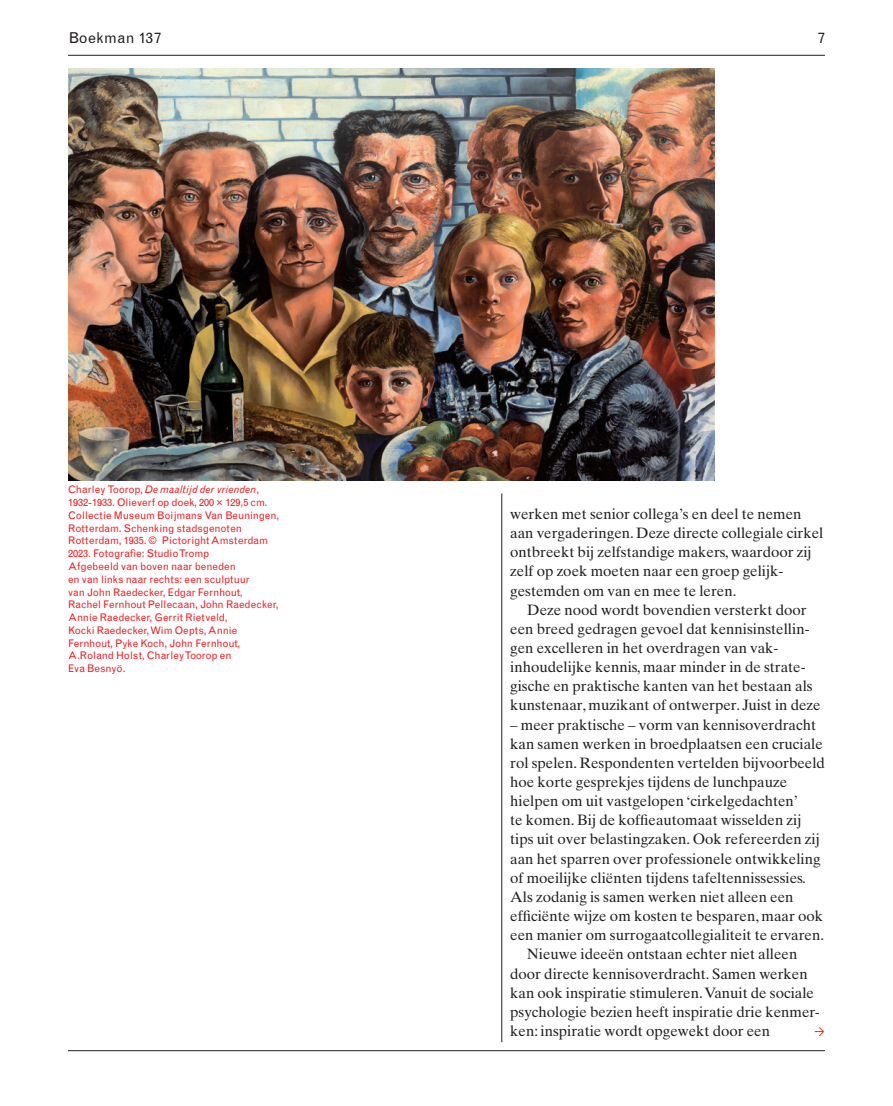
<style>
.page{position:relative;width:893px;height:1106px;background:#fff}
.page>*{position:absolute;margin:0;border:0;box-sizing:border-box;transform-origin:0 0}
.t1{font:15px/19.2px "Times Ten";color:#231f20}
.t2{font:15px "Grotesque";letter-spacing:.025em;color:#231f20}
.t3{font:10.5px/12.8px "Grotesque";color:#ee1d23}
.s1{font-style:italic}
</style>
<div class="page">
<hr style="left:68px;top:55px;width:757px;height:1px;background:#231f20">
<hr style="left:501px;top:493px;width:1px;height:549px;background:#231f20">
<hr style="left:68px;top:1050px;width:757px;height:1px;background:#231f20">
<img style="left:68px;top:68px;width:646px;height:412px">
<p class="t2" style="left:68px;top:29px;width:95px">Boekman 137</p>
<p class="t2" style="left:818px;top:29px;width:9px">7</p>
<p class="t3" style="left:68px;top:483px;width:213px">Charley Toorop, <span class="s1">De maaltijd der vrienden</span>, 1932-1933. Olieverf op doek, 200 × 129,5 cm.<br>Collectie Museum Boijmans Van Beuningen, Rotterdam. Schenking stadsgenoten Rotterdam, 1935. © Pictoright Amsterdam 2023. Fotografie: Studio Tromp<br>Afgebeeld van boven naar beneden<br>en van links naar rechts: een sculptuur<br>van John Raedecker, Edgar Fernhout,<br>Rachel Fernhout Pellecaan, John Raedecker, Annie Raedecker, Gerrit Rietveld,<br>Kocki Raedecker, Wim Oepts, Annie Fernhout, Pyke Koch, John Fernhout, A.Roland Holst, Charley Toorop en<br>Eva Besnyö.</p>
<p class="t1" style="left:510px;top:504px;width:315px">werken met senior collega’s en deel te nemen aan vergaderingen. Deze directe collegiale cirkel ontbreekt bij zelfstandige makers, waardoor zij zelf op zoek moeten naar een groep gelijk&shy;gestemden om van en mee te leren.</p>
<p class="t1" style="left:510px;top:600px;width:312px;text-indent:17px">Deze nood wordt bovendien versterkt door een breed gedragen gevoel dat kennisinstellin&shy;gen excelleren in het overdragen van vak&shy;inhoudelijke kennis, maar minder in de strate&shy;gische en praktische kanten van het bestaan als kunstenaar, muzikant of ontwerper. Juist in deze</p>
<p class="t1" style="left:510px;top:714px;width:307px">– meer praktische – vorm van kennisoverdracht</p>
<p class="t1" style="left:510px;top:734px;width:314px">kan samen werken in broedplaatsen een cruciale</p>
<p class="t1" style="left:510px;top:753px;width:316px">rol spelen. Respondenten vertelden bijvoorbeeld</p>
<p class="t1" style="left:510px;top:772px;width:278px">hoe korte gesprekjes tijdens de lunchpauze</p>
<p class="t1" style="left:510px;top:791px;width:289px">hielpen om uit vastgelopen ‘cirkelgedachten’</p>
<p class="t1" style="left:510px;top:810px;width:293px">te komen. Bij de koffieautomaat wisselden zij</p>
<p class="t1" style="left:510px;top:829px;width:311px">tips uit over belastingzaken. Ook refereerden zij</p>
<p class="t1" style="left:510px;top:848px;width:312px">aan het sparren over professionele ontwikkeling</p>
<p class="t1" style="left:510px;top:868px;width:297px">of moeilijke cliënten tijdens tafeltennissessies.</p>
<p class="t1" style="left:510px;top:887px;width:285px">Als zodanig is samen werken niet alleen een</p>
<p class="t1" style="left:510px;top:906px;width:314px">efficiënte wijze om kosten te besparen, maar ook</p>
<p class="t1" style="left:510px;top:925px;width:315px">een manier om surrogaatcollegialiteit te ervaren.</p>
<p class="t1" style="left:527px;top:944px;width:272px">Nieuwe ideeën ontstaan echter niet alleen</p>
<p class="t1" style="left:510px;top:963px;width:299px">door directe kennisoverdracht. Samen werken</p>
<p class="t1" style="left:510px;top:982px;width:305px">kan ook inspiratie stimuleren. Vanuit de sociale</p>
<p class="t1" style="left:510px;top:1002px;width:311px">psychologie bezien heeft inspiratie drie kenmer-</p>
<p class="t1" style="left:510px;top:1021px;width:261px">ken: inspiratie wordt opgewekt door een</p>
</div>
